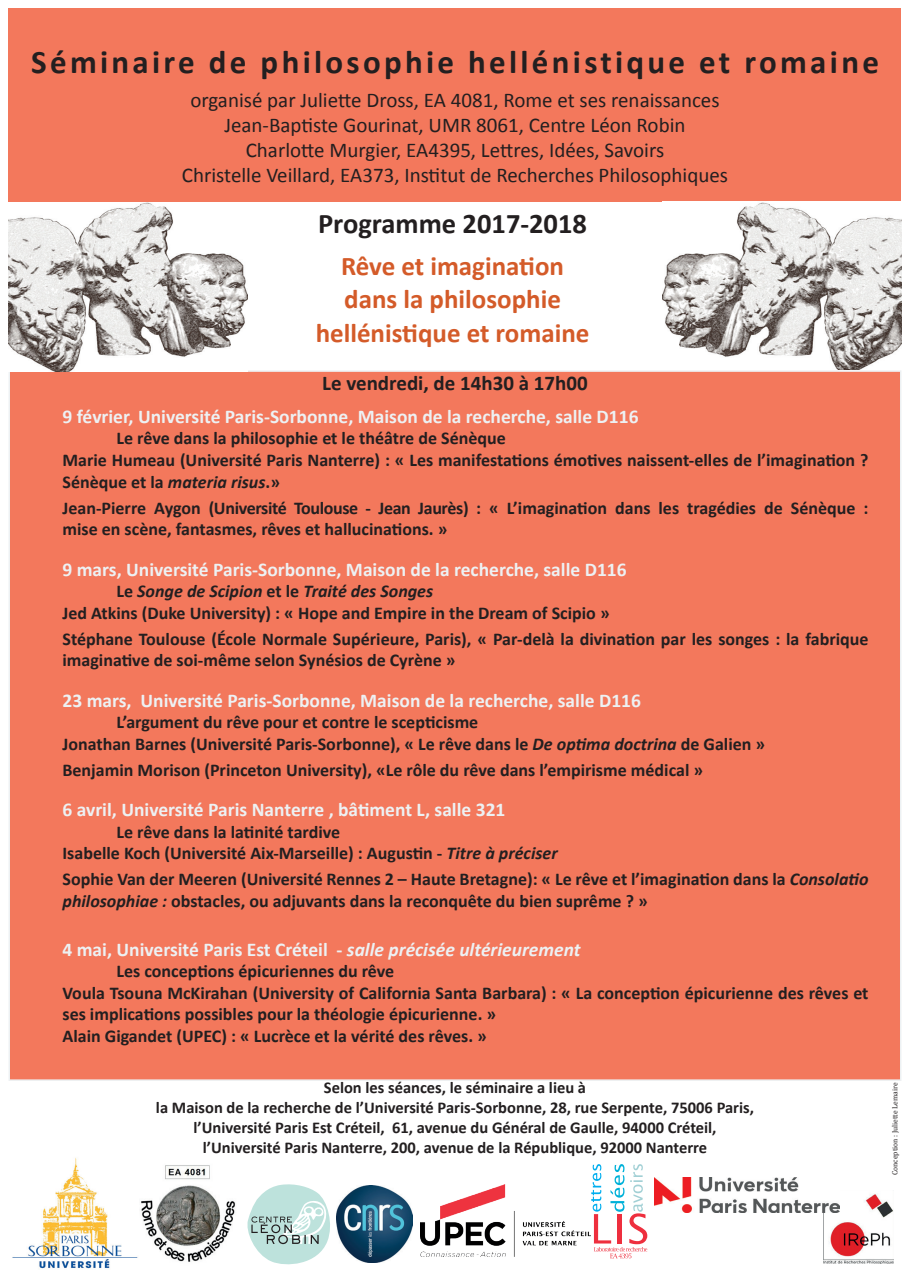
<style>
.page{position:relative;width:910px;height:1280px;background:#fff}
.page>*{position:absolute;margin:0;border:0;box-sizing:border-box;transform-origin:0 0}
.t1{font:700 33px "Calibri";letter-spacing:.1em;color:#231f20}
.t2{font:700 28.5px "Calibri";color:#231f20}
.t3{font:700 27px/33.3px "Calibri";color:#d45b29;text-align:center}
.t4{font:21px/25.2px "Calibri";color:#231f20;text-align:center}
.t5{font:700 21px "Calibri";color:#231f20}
.t6{font:700 19.5px "Calibri";color:#edf1f3}
.t7{font:700 18px/21.6px "Calibri";color:#231f20}
.t8{font:700 16.5px/19.8px "Calibri";color:#231f20;text-align:center}
.t9{font:7.5px "Cambria";color:#231f20}
.s1{font-style:italic}
</style>
<div class="page">
<div style="left:9px;top:370px;width:892px;height:711px;background:#f3785c;border:2px solid #edf1f3"></div>
<img style="left:9px;top:202px;width:239px;height:169px">
<div style="left:9px;top:9px;width:892px;height:193px;background:#f3785c"></div>
<img style="left:663px;top:202px;width:238px;height:168px">
<img style="left:12px;top:1158px;width:126px;height:111px">
<svg style="left:247px;top:1184px;width:83px;height:80px"></svg>
<img style="left:141px;top:1165px;width:95px;height:97px">
<svg style="left:591px;top:1164px;width:56px;height:94px"></svg>
<img style="left:421px;top:1185px;width:169px;height:71px">
<img style="left:336px;top:1186px;width:77px;height:76px">
<img style="left:824px;top:1194px;width:70px;height:69px">
<img style="left:654px;top:1177px;width:186px;height:35px">
<h1 class="t1" style="left:31px;top:41px;width:849px">Séminaire de philosophie hellénistique et romaine</h1>
<p class="t4" style="left:182px;top:87px;width:548px">organisé par Juliette Dross, EA 4081, Rome et ses renaissances Jean-Baptiste Gourinat, UMR 8061, Centre Léon Robin<br>Charlotte Murgier, EA4395, Lettres, Idées, Savoirs<br>Christelle Veillard, EA373, Institut de Recherches Philosophiques</p>
<h2 class="t2" style="left:318px;top:206px;width:270px">Programme 2017-2018</h2>
<h3 class="t3" style="left:316px;top:250px;width:275px">Rêve et imagination dans la philosophie hellénistique et romaine</h3>
<p class="t5" style="left:322px;top:369px;width:267px">Le vendredi, de 14h30 à 17h00</p>
<p class="t6" style="left:63px;top:404px;width:578px">9 février, Université Paris-Sorbonne, Maison de la recherche, salle D116</p>
<p class="t7" style="left:62px;top:428px;width:807px;text-indent:54px">Le rêve dans la philosophie et le théâtre de Sénèque<br>Marie Humeau (Université Paris Nanterre) : « Les manifestations émotives naissent-elles de l’imagination ?<br>Sénèque et la <span class="s1">materia risus</span>.»</p>
<p class="t7" style="left:62px;top:497px;width:807px">Jean-Pierre Aygon (Université Toulouse - Jean Jaurès) : « L’imagination dans les tragédies de Sénèque : mise en scène, fantasmes, rêves et hallucinations. »</p>
<p class="t6" style="left:63px;top:557px;width:566px">9 mars, Université Paris-Sorbonne, Maison de la recherche, salle D116</p>
<p class="t7" style="left:63px;top:580px;width:549px;text-indent:54px">Le <span class="s1">Songe de Scipion</span> et le <span class="s1">Traité des Songes<br></span>Jed Atkins (Duke University) : « Hope and Empire in the Dream of Scipio »</p>
<p class="t7" style="left:63px;top:628px;width:807px">Stéphane Toulouse (École Normale Supérieure, Paris), « Par-delà la divination par les songes : la fabrique imaginative de soi-même selon Synésios de Cyrène »</p>
<p class="t6" style="left:63px;top:688px;width:580px">23 mars, Université Paris-Sorbonne, Maison de la recherche, salle D116</p>
<p class="t7" style="left:63px;top:711px;width:704px;text-indent:54px">L’argument du rêve pour et contre le scepticisme<br>Jonathan Barnes (Université Paris-Sorbonne), « Le rêve dans le <span class="s1">De optima doctrina</span> de Galien »</p>
<p class="t7" style="left:62px;top:759px;width:642px">Benjamin Morison (Princeton University), «Le rôle du rêve dans l’empirisme médical »</p>
<p class="t6" style="left:63px;top:797px;width:444px">6 avril, Université Paris Nanterre , bâtiment L, salle 321</p>
<p class="t7" style="left:63px;top:821px;width:497px;text-indent:54px">Le rêve dans la latinité tardive<br>Isabelle Koch (Université Aix-Marseille) : Augustin - <span class="s1">Titre à préciser</span></p>
<p class="t7" style="left:63px;top:868px;width:807px">Sophie Van der Meeren (Université Rennes 2 – Haute Bretagne): « Le rêve et l’imagination dans la <span class="s1">Consolatio philosophiae :</span> obstacles, ou adjuvants dans la reconquête du bien suprême ? »</p>
<p class="t6" style="left:63px;top:937px;width:520px">4 mai, Université Paris Est Créteil - <span class="s1">salle précisée ultérieurement</span></p>
<p class="t7" style="left:63px;top:960px;width:807px;text-indent:54px">Les conceptions épicuriennes du rêve<br>Voula Tsouna McKirahan (University of California Santa Barbara) : « La conception épicurienne des rêves et ses implications possibles pour la théologie épicurienne. »<br>Alain Gigandet (UPEC) : « Lucrèce et la vérité des rêves. »</p>
<p class="t8" style="left:156px;top:1078px;width:600px">Selon les séances, le séminaire a lieu à<br>la Maison de la recherche de l’Université Paris-Sorbonne, 28, rue Serpente, 75006 Paris, l’Université Paris Est Créteil, 61, avenue du Général de Gaulle, 94000 Créteil, l’Université Paris Nanterre, 200, avenue de la République, 92000 Nanterre</p>
<p class="t9" style="left:890px;top:1175px;width:94px;rotate:-90deg">Conception : Juliette Lemaire</p>
</div>
